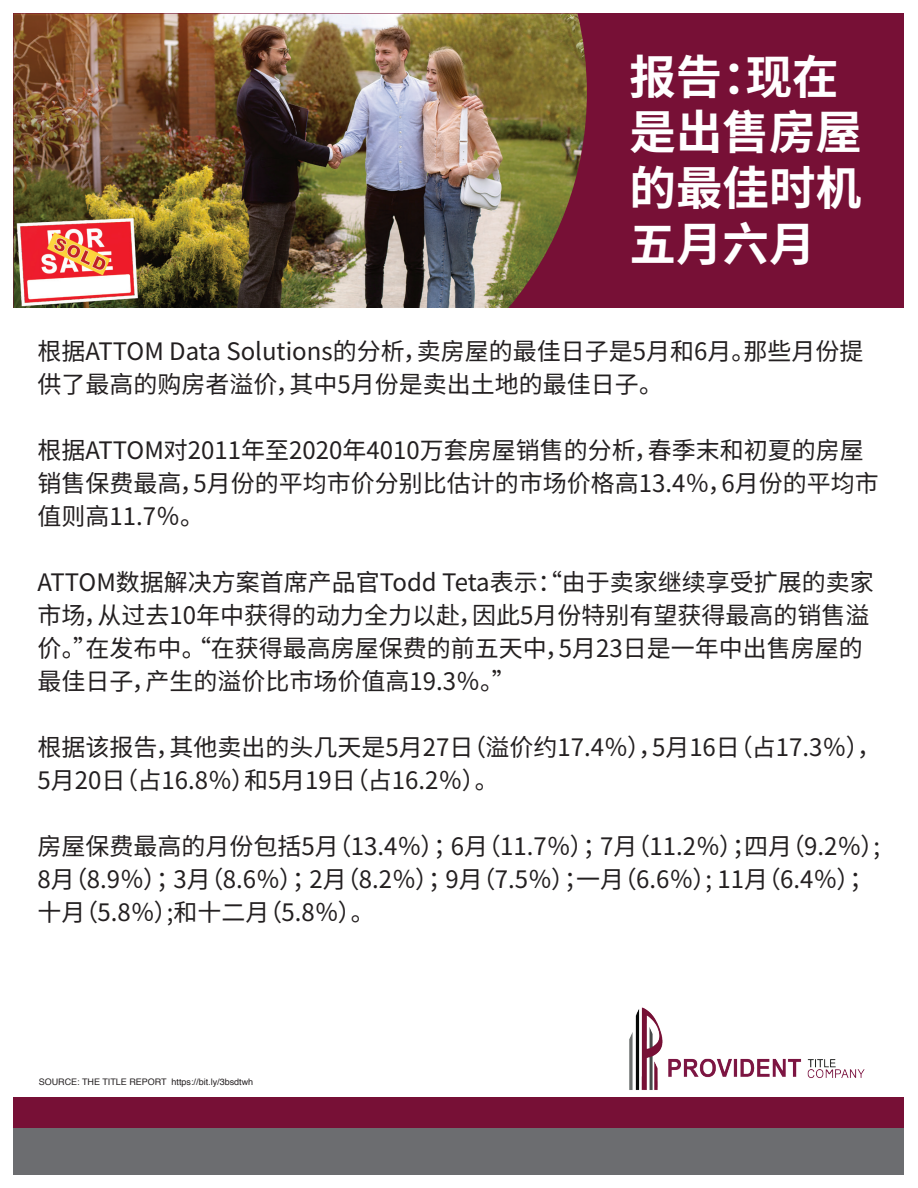
<style>
.page{position:relative;width:918px;height:1188px;background:#fff}
.page>*{position:absolute;margin:0;border:0;box-sizing:border-box;transform-origin:0 0}
.t1{font:700 46.5px/55.8px "Noto Sans SC";color:#fff}
.t2{font:24px/33px "Noto Sans SC";color:#231f20}
.t3{font:9px "Helvetica";color:#231f20}
</style>
<div class="page">
<div style="left:13px;top:14px;width:891px;height:294px;background:#771036"></div>
<div style="left:13px;top:1126px;width:891px;height:48px;background:#6c6d70"></div>
<div style="left:13px;top:1097px;width:891px;height:31px;background:#771036"></div>
<img style="left:13px;top:14px;width:574px;height:294px">
<img style="left:629px;top:1007px;width:236px;height:83px">
<h1 class="t1" style="left:629px;top:50px;width:234px">报告：现在是出售房屋的最佳时机五月六月</h1>
<p class="t2" style="left:37px;top:336px;width:827px">根据ATTOM Data Solutions的分析，卖房屋的最佳日子是5月和6月。那些月份提供了最高的购房者溢价，其中5月份是卖出土地的最佳日子。</p>
<p class="t2" style="left:37px;top:435px;width:843px">根据ATTOM对2011年至2020年4010万套房屋销售的分析，春季末和初夏的房屋销售保费最高，5月份的平均市价分别比估计的市场价格高13.4％，6月份的平均市值则高11.7％。</p>
<p class="t2" style="left:37px;top:567px;width:838px">ATTOM数据解决方案首席产品官Todd Teta表示：“由于卖家继续享受扩展的卖家市场，从过去10年中获得的动力全力以赴，因此5月份特别有望获得最高的销售溢价。”在发布中。“在获得最高房屋保费的前五天中，5月23日是一年中出售房屋的最佳日子，产生的溢价比市场价值高19.3％。”</p>
<p class="t2" style="left:37px;top:732px;width:845px">根据该报告，其他卖出的头几天是5月27日（溢价约17.4％），5月16日（占17.3％），<br>5月20日（占16.8％）和5月19日（占16.2％）。</p>
<p class="t2" style="left:37px;top:831px;width:849px">房屋保费最高的月份包括5月（13.4％）；6月（11.7％）；7月（11.2％）；四月（9.2％）;<br>8月（8.9％）；3月（8.6％）；2月（8.2％）；9月（7.5％）；一月（6.6％）; 11月（ 6.4％）；十月（5.8％）;和十二月（5.8％）。</p>
<p class="t3" style="left:39px;top:1074px;width:216px">SOURCE: THE TITLE REPORT https://bit.ly/3bsdtwh</p>
</div>
